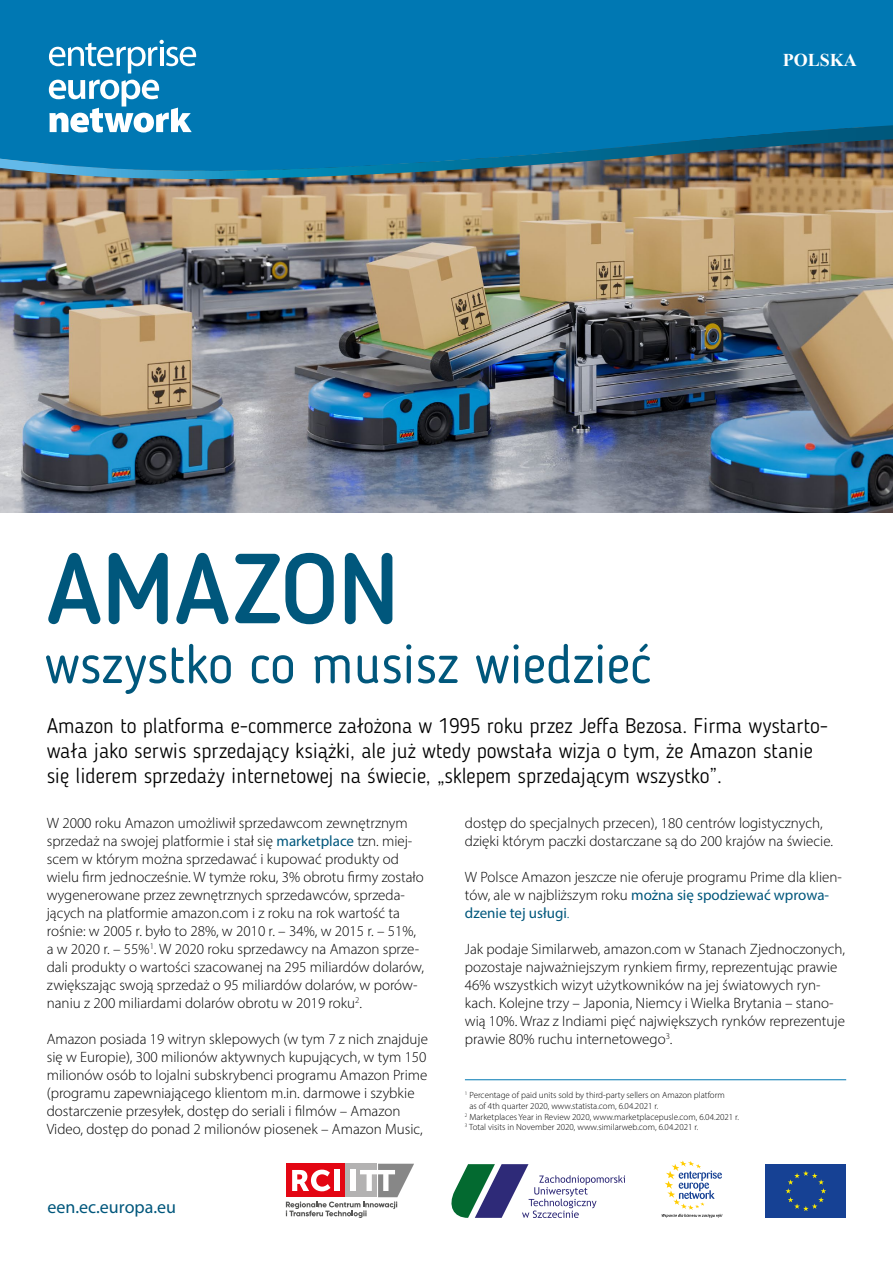
<style>
.page{position:relative;width:893px;height:1263px;background:#fff}
.page>*{position:absolute;margin:0;border:0;box-sizing:border-box;transform-origin:0 0}
.t1{font:500 98.55px "Blogger Sans";color:#00577c}
.t2{font:54px "Blogger Sans";color:#00577c}
.t3{font:300 21px/25.2px "Blogger Sans";color:#000}
.t4{font:18px "Myriad Pro";color:#00577c}
.t5{font:700 18px "Times New Roman";color:#fff}
.t6{font:300 15px/18px "Myriad Pro";color:#000}
.t7{font:300 9px "Myriad Pro";color:#000}
.s1{font-weight:400;color:#00577c}
.s2{color:#00577c}
</style>
<div class="page">
<img style="left:0;top:179px;width:893px;height:333px">
<svg style="left:662px;top:1160px;width:60px;height:58px"></svg>
<svg style="left:451px;top:1164px;width:174px;height:54px"></svg>
<svg style="left:286px;top:1164px;width:128px;height:54px"></svg>
<div style="left:0;top:0;width:893px;height:125px;background:#0078b3"></div>
<img style="left:0;top:125px;width:893px;height:54px">
<svg style="left:49px;top:40px;width:147px;height:34px"></svg>
<svg style="left:49px;top:80px;width:143px;height:53px"></svg>
<div style="left:765px;top:1164px;width:81px;height:54px;background:#164194"></div>
<svg style="left:785px;top:1171px;width:41px;height:40px"></svg>
<hr style="left:465px;top:1079px;width:381px;height:1px;background:#0078b3">
<p class="t5" style="left:783px;top:47px;width:76px">POLSKA</p>
<h1 class="t1" style="left:46px;top:530px;width:354px">AMAZON</h1>
<h2 class="t2" style="left:45px;top:632px;width:608px">wszystko co musisz wiedzieć</h2>
<p class="t3" style="left:47px;top:713px;width:783px">Amazon to platforma e-commerce założona w 1995 roku przez Jeffa Bezosa. Firma wystarto&shy;wała jako serwis sprzedający książki, ale już wtedy powstała wizja o tym, że Amazon stanie się liderem sprzedaży internetowej na świecie, „sklepem sprzedającym wszystko”.</p>
<p class="t6" style="left:47px;top:814px;width:379px">W 2000 roku Amazon umożliwił sprzedawcom zewnętrznym sprzedaż na swojej platformie i stał się <span class="s1">marketplace</span> tzn. miej&shy;scem w którym można sprzedawać i kupować produkty od wielu firm jednocześnie. W tymże roku, 3% obrotu firmy zostało wygenerowane przez zewnętrznych sprzedawców, sprzeda&shy;jących na platformie amazon.com i z roku na rok wartość ta rośnie: w 2005 r. było to 28%, w 2010 r. – 34%, w 2015 r. – 51%, a w 2020 r. – 55%<sup>1</sup>. W 2020 roku sprzedawcy na Amazon sprze&shy;dali produkty o wartości szacowanej na 295 miliardów dolarów, zwiększając swoją sprzedaż o 95 miliardów dolarów, w porów&shy;naniu z 200 miliardami dolarów obrotu w 2019 roku<sup>2</sup>.</p>
<p class="t6" style="left:47px;top:1030px;width:383px">Amazon posiada 19 witryn sklepowych (w tym 7 z nich znajduje się w Europie), 300 milionów aktywnych kupujących, w tym 150 milionów osób to lojalni subskrybenci programu Amazon Prime (programu zapewniającego klientom m.in. darmowe i szybkie dostarczenie przesyłek, dostęp do seriali i filmów – Amazon Video, dostęp do ponad 2 milionów piosenek – Amazon Music,</p>
<p class="t4" style="left:47px;top:1195px;width:130px">een.ec.europa.eu</p>
<p class="t6" style="left:465px;top:814px;width:370px">dostęp do specjalnych przecen), 180 centrów logistycznych, dzięki którym paczki dostarczane są do 200 krajów na świecie.</p>
<p class="t6" style="left:465px;top:868px;width:379px">W Polsce Amazon jeszcze nie oferuje programu Prime dla klien&shy;tów, ale w najbliższym roku <span class="s1">można się spodziewać wprowa&shy;dzenie tej usługi</span><span class="s2">.</span></p>
<p class="t6" style="left:465px;top:940px;width:382px">Jak podaje Similarweb, amazon.com w Stanach Zjednoczonych, pozostaje najważniejszym rynkiem firmy, reprezentując prawie 46% wszystkich wizyt użytkowników na jej światowych ryn&shy;kach. Kolejne trzy – Japonia, Niemcy i Wielka Brytania – stano&shy;wią 10%. Wraz z Indiami pięć największych rynków reprezentuje prawie 80% ruchu internetowego<sup>3</sup>.</p>
<p class="t7" style="left:465px;top:1089px;width:261px"><sup>1</sup> Percentage of paid units sold by third-party sellers on Amazon platform</p>
<p class="t7" style="left:469px;top:1100px;width:190px">as of 4th quarter 2020, www.statista.com, 6.04.2021 r.</p>
<p class="t7" style="left:465px;top:1111px;width:276px"><sup>2</sup> Marketplaces Year in Review 2020, www.marketplacepusle.com, 6.04.2021 r.</p>
<p class="t7" style="left:465px;top:1122px;width:235px"><sup>3</sup> Total visits in November 2020, www.similarweb.com, 6.04.2021 r.</p>
</div>
